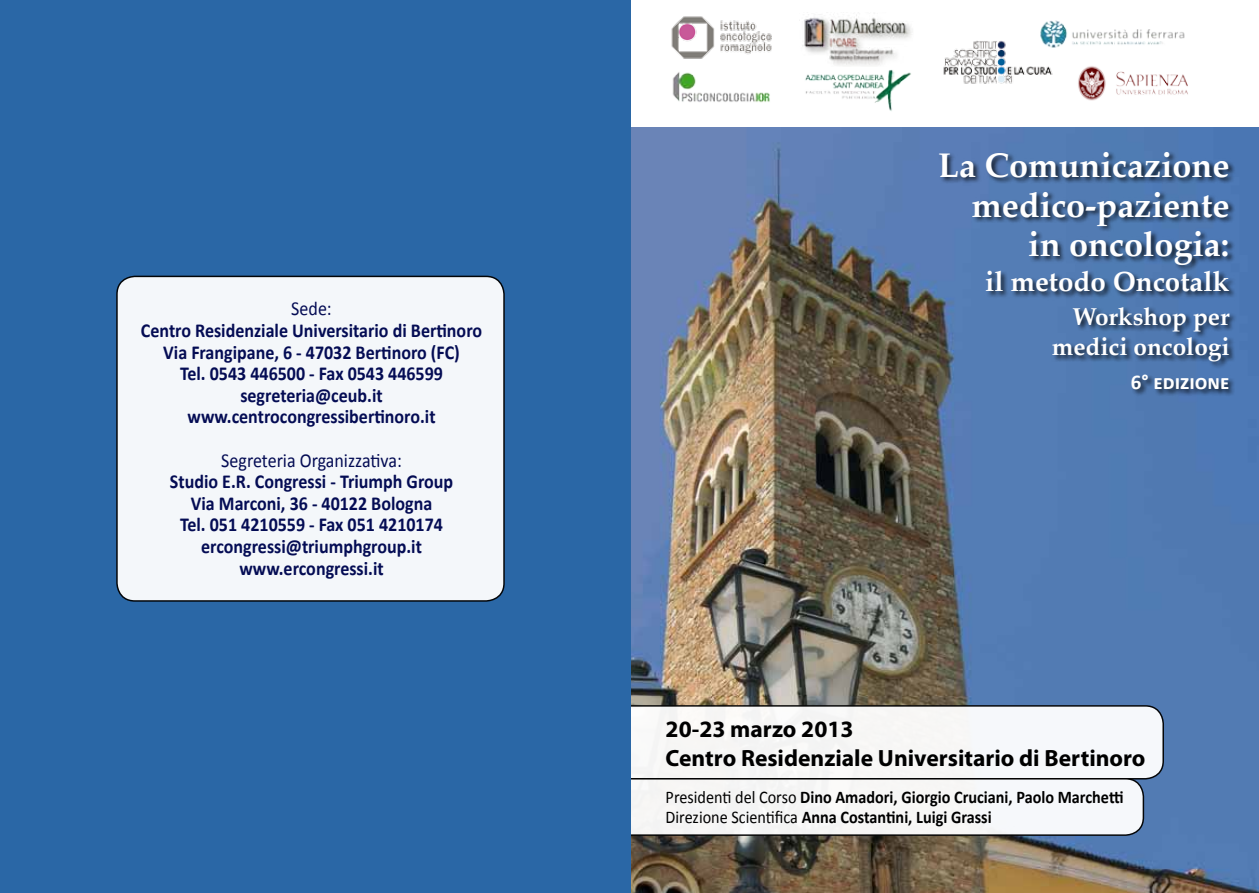
<style>
.page{position:relative;width:1259px;height:893px;background:#fff}
.page>*{position:absolute;margin:0;border:0;box-sizing:border-box;transform-origin:0 0}
.t1{font:700 34.2px/39.3px "Palatino";color:#fff;text-align:right}
.t2{font:700 27.6px "Palatino";color:#fff}
.t3{font:700 24.3px/30.3px "Palatino";color:#fff;text-align:right}
.t4{font:700 23.55px/28.2px "Myriad Pro";color:#000}
.t5{font:700 21px "Calibri";color:#fff}
.t6{font:700 19.8px/21.6px "Calibri";color:#040c54;text-align:center;scale:.91 1}
.t7{font:19.8px "Calibri";color:#040c54;scale:.91 1}
.t8{font:700 17.85px/19.5px "Calibri";color:#000;scale:.91 1}
.s1{font-weight:400}
</style>
<div class="page">
<img style="left:630px;top:128px;width:629px;height:765px">
<img style="left:1043px;top:20px;width:142px;height:27px">
<img style="left:672px;top:72px;width:98px;height:31px">
<img style="left:671px;top:16px;width:101px;height:43px">
<img style="left:943px;top:26px;width:115px;height:58px">
<div style="left:600px;top:706px;width:563px;height:73px;background:#f6f8f7;border-radius:18px"></div>
<div style="left:600px;top:705px;width:564px;height:74px;border:2px solid #000;border-radius:18px"></div>
<div style="left:600px;top:779px;width:543px;height:56px;background:#f6f7f6;border-radius:18px"></div>
<div style="left:600px;top:778px;width:544px;height:58px;border:2px solid #000;border-radius:18px"></div>
<div style="left:0;top:0;width:630px;height:893px;background:#2a67a6"></div>
<img style="left:1078px;top:66px;width:110px;height:35px">
<img style="left:802px;top:15px;width:110px;height:50px">
<img style="left:805px;top:69px;width:106px;height:42px">
<div style="left:117px;top:276px;width:387px;height:325px;background:#f4f7fa;border-radius:18px"></div>
<div style="left:116px;top:276px;width:389px;height:326px;border:2px solid #000;border-radius:18px"></div>
<div style="left:937px;top:151px;width:300px;height:245px;background:#000;opacity:.75"></div>
<p class="t7" style="left:291px;top:296px;width:46px">Sede:</p>
<p class="t6" style="left:141px;top:320px;width:376px">Centro Residenziale Universitario di Bertinoro Via Frangipane, 6 - 47032 Bertinoro (FC)<br>Tel. 0543 446500 - Fax 0543 446599 segreteria@ceub.it www.centrocongressibertinoro.it</p>
<p class="t7" style="left:221px;top:448px;width:200px">Segreteria Organizzativa:</p>
<p class="t6" style="left:170px;top:471px;width:313px">Studio E.R. Congressi - Triumph Group<br>Via Marconi, 36 - 40122 Bologna<br>Tel. 051 4210559 - Fax 051 4210174 ercongressi@triumphgroup.it www.ercongressi.it</p>
<h1 class="t1" style="left:938px;top:145px;width:293px">La Comunicazione medico-paziente in oncologia:</h1>
<h2 class="t2" style="left:985px;top:258px;width:246px">il metodo Oncotalk</h2>
<p class="t3" style="left:1051px;top:301px;width:179px">Workshop per medici oncologi</p>
<p class="t5" style="left:1130px;top:368px;width:100px">6° edizione</p>
<p class="t4" style="left:665px;top:714px;width:481px">20-23 marzo 2013<br>Centro Residenziale Universitario di Bertinoro</p>
<p class="t8" style="left:665px;top:787px;width:504px"><span class="s1">Presidenti del Corso</span> Dino Amadori, Giorgio Cruciani, Paolo Marchetti<br><span class="s1">Direzione Scientifica</span> Anna Costantini, Luigi Grassi</p>
</div>
